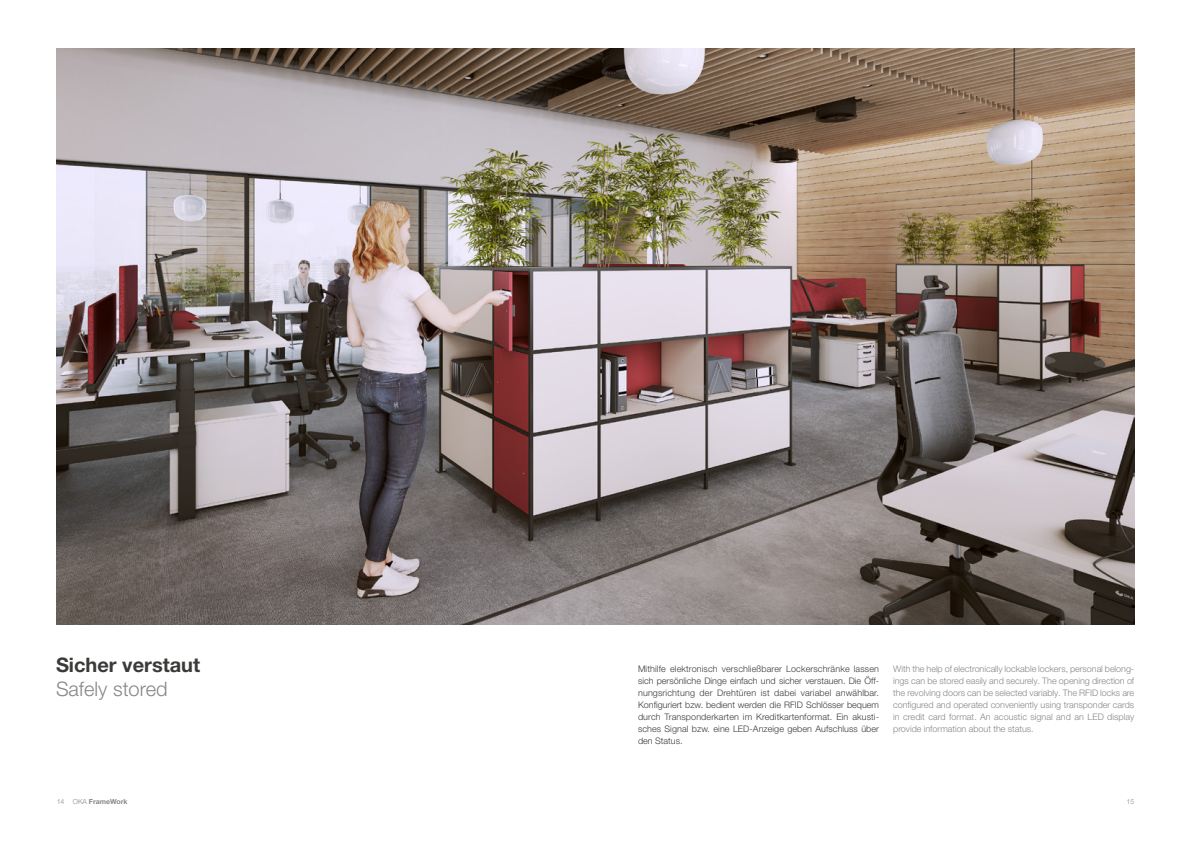
<style>
.page{position:relative;width:1191px;height:842px;background:#fff}
.page>*{position:absolute;margin:0;border:0;box-sizing:border-box;transform-origin:0 0}
.t1{font:700 20px "Helvetica Neue LT Pro";color:#3a3a39}
.t2{font:300 20px "Helvetica Neue LT Pro";color:#868786}
.t3{font:300 9px/12px "Helvetica Neue LT Pro";letter-spacing:.005em;color:#3a3a39;text-align:justify}
.t4{font:300 9px/12px "Helvetica Neue LT Pro";letter-spacing:-.005em;color:#868786;text-align:justify}
.t5{font:700 7px "Helvetica Neue LT Pro";color:#868786}
.t6{font:300 7px "Helvetica Neue LT Pro";color:#868786}
.s1{font-weight:300}
</style>
<div class="page">
<img style="left:57px;top:48px;width:1077px;height:576px">
<h1 class="t1" style="left:56px;top:653px;width:146px">Sicher verstaut</h1>
<h1 class="t2" style="left:56px;top:677px;width:113px">Safely stored</h1>
<p class="t3" style="left:638px;top:663px;width:242px">Mithilfe elektronisch verschließbarer Lockerschränke lassen sich persönliche Dinge einfach und sicher verstauen. Die Öff&shy;nungsrichtung der Drehtüren ist dabei variabel anwählbar.<br>Konfiguriert bzw. bedient werden die RFID Schlösser bequem durch Transponderkarten im Kreditkartenformat. Ein akusti&shy;sches Signal bzw. eine LED-Anzeige geben Aufschluss über den Status.</p>
<p class="t4" style="left:893px;top:663px;width:243px">With the help of electronically lockable lockers, personal belong&shy;ings can be stored easily and securely. The opening direction of the revolving doors can be selected variably. The RFID locks are configured and operated conveniently using transponder cards in credit card format. An acoustic signal and an LED display provide information about the status.</p>
<p class="t5" style="left:57px;top:797px;width:72px"><span class="s1">14 OKA</span> FrameWork</p>
<p class="t6" style="left:1126px;top:797px;width:9px">15</p>
</div>
